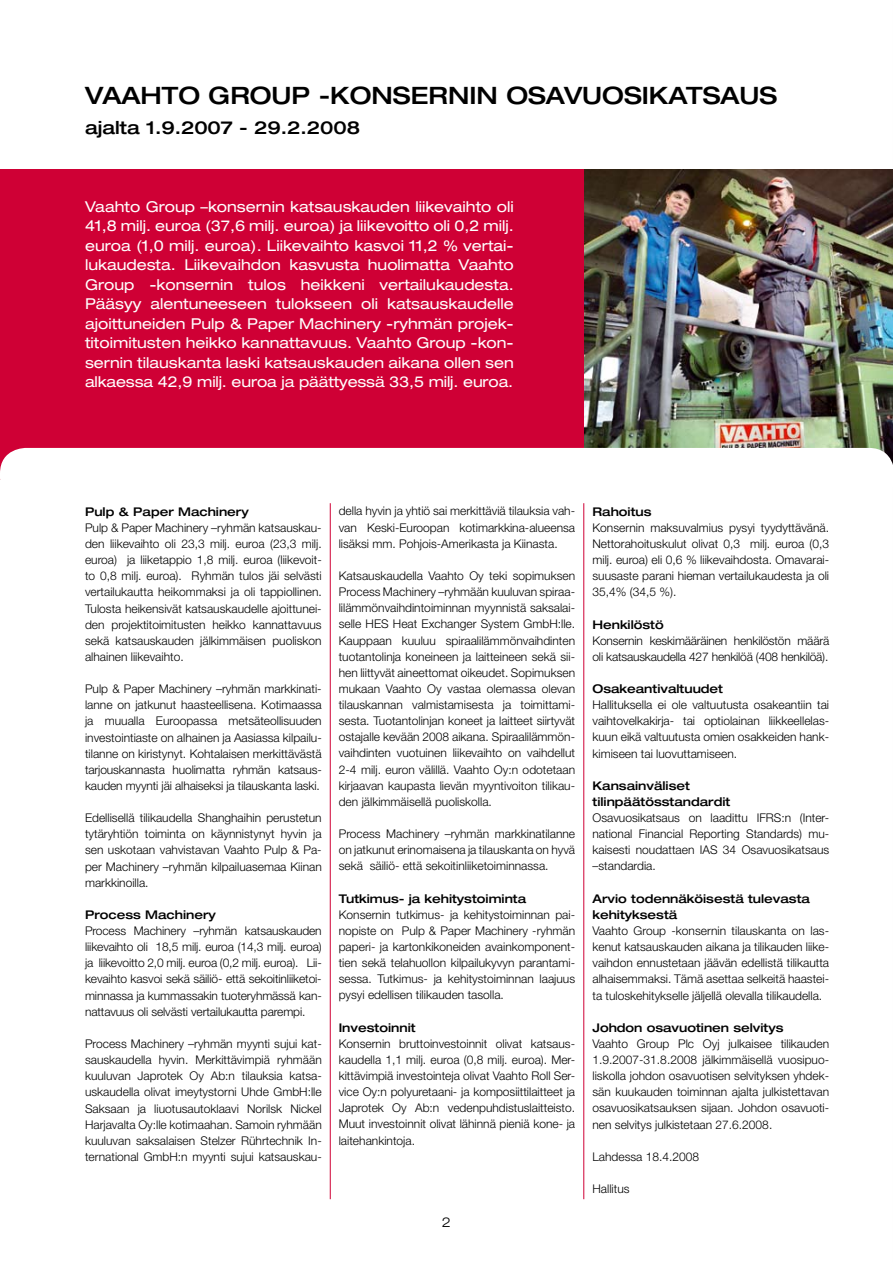
<style>
.page{position:relative;width:893px;height:1263px;background:#fff}
.page>*{position:absolute;margin:0;border:0;box-sizing:border-box;transform-origin:0 0}
.t1{font:500 expanded 24px "Helvetica Neue";color:#000}
.t2{font:500 expanded 18px "Helvetica Neue";color:#000}
.t3{font:expanded 15px/19.5px "Helvetica Neue";letter-spacing:-.01em;color:#fff;text-align:justify}
.t4{font:300 expanded 13.5px "Helvetica Neue";color:#000}
.t5{font:300 12px/16.2px "Helvetica Neue";color:#000;text-align:justify}
.t6{font:500 expanded 12px/16.2px "Helvetica Neue";color:#000}
</style>
<div class="page">
<hr style="left:330px;top:489px;width:1px;height:710px;background:#cf0035">
<hr style="left:583px;top:489px;width:1px;height:710px;background:#cf0035">
<div style="left:0;top:170px;width:893px;height:310px;background:#cf0035"></div>
<img style="left:585px;top:170px;width:308px;height:278px">
<div style="left:0;top:448px;width:893px;height:55px;background:#fff"></div>
<h1 class="t1" style="left:85px;top:80px;width:482px">VAAHTO GROUP -konsernin osavuo</h1>
<h1 class="t1" style="left:624px;top:80px;width:155px">sikatsau s</h1>
<h2 class="t2" style="left:85px;top:116px;width:277px">ajalta 1.9.2007 - 29.2.2008</h2>
<p class="t3" style="left:85px;top:196px;width:430px">Vaahto Group –konsernin katsauskauden liikevaihto oli 41,8 milj. euroa (37,6 milj. euroa) ja liikevoitto oli 0,2 milj. euroa (1,0 milj. euroa). Liikevaihto kasvoi 11,2 % vertai&shy;lukaudesta. Liikevaihdon kasvusta huolimatta Vaahto Group -konsernin tulos heikkeni vertailukaudesta.<br>Pääsyy alentuneeseen tulokseen oli katsauskaudelle ajoittuneiden Pulp &amp; Paper Machinery -ryhmän projek&shy;titoimitusten heikko kannattavuus. Vaahto Group -kon&shy;sernin tilauskanta laski katsauskauden aikana ollen sen alkaessa 42,9 milj. euroa ja päättyessä 33,5 milj. euroa.</p>
<p class="t6" style="left:85px;top:503px;width:165px">Pulp &amp; Paper Machinery</p>
<p class="t5" style="left:85px;top:519px;width:238px">Pulp &amp; Paper Machinery –ryhmän katsauskau&shy;den liikevaihto oli 23,3 milj. euroa (23,3 milj. euroa) ja liiketappio 1,8 milj. euroa (liikevoit&shy;to 0,8 milj. euroa). Ryhmän tulos jäi selvästi vertailukautta heikommaksi ja oli tappiollinen.<br>Tulosta heikensivät katsauskaudelle ajoittunei&shy;den projektitoimitusten heikko kannattavuus sekä katsauskauden jälkimmäisen puoliskon alhainen liikevaihto.</p>
<p class="t5" style="left:85px;top:680px;width:238px">Pulp &amp; Paper Machinery –ryhmän markkinati&shy;lanne on jatkunut haasteellisena. Kotimaassa ja muualla Euroopassa metsäteollisuuden investointiaste on alhainen ja Aasiassa kilpailu&shy;tilanne on kiristynyt. Kohtalaisen merkittävästä tarjouskannasta huolimatta ryhmän katsaus&shy;kauden myynti jäi alhaiseksi ja tilauskanta laski.</p>
<p class="t5" style="left:85px;top:809px;width:238px">Edellisellä tilikaudella Shanghaihin perustetun tytäryhtiön toiminta on käynnistynyt hyvin ja sen uskotaan vahvistavan Vaahto Pulp &amp; Pa&shy;per Machinery –ryhmän kilpailuasemaa Kiinan markkinoilla.</p>
<p class="t6" style="left:85px;top:906px;width:132px">Process Machinery</p>
<p class="t5" style="left:85px;top:922px;width:238px">Process Machinery –ryhmän katsauskauden liikevaihto oli 18,5 milj. euroa (14,3 milj. euroa) ja liikevoitto 2,0 milj. euroa (0,2 milj. euroa). Lii&shy;kevaihto kasvoi sekä säiliö- että sekoitinliiketoi&shy;minnassa ja kummassakin tuoteryhmässä kan&shy;nattavuus oli selvästi vertailukautta parempi.</p>
<p class="t5" style="left:85px;top:1035px;width:238px">Process Machinery –ryhmän myynti sujui kat&shy;sauskaudella hyvin. Merkittävimpiä ryhmään kuuluvan Japrotek Oy Ab:n tilauksia katsa&shy;uskaudella olivat imeytystorni Uhde GmbH:lle Saksaan ja liuotusautoklaavi Norilsk Nickel Harjavalta Oy:lle kotimaahan. Samoin ryhmään kuuluvan saksalaisen Stelzer Rührtechnik In&shy;ternational GmbH:n myynti sujui katsauskau-</p>
<p class="t5" style="left:339px;top:503px;width:238px">della hyvin ja yhtiö sai merkittäviä tilauksia vah&shy;van Keski-Euroopan kotimarkkina-alueensa lisäksi mm. Pohjois-Amerikasta ja Kiinasta.</p>
<p class="t5" style="left:339px;top:567px;width:238px">Katsauskaudella Vaahto Oy teki sopimuksen Process Machinery –ryhmään kuuluvan spiraa&shy;lilämmönvaihdintoiminnan myynnistä saksalai&shy;selle HES Heat Exchanger System GmbH:lle.<br>Kauppaan kuuluu spiraalilämmönvaihdinten tuotantolinja koneineen ja laitteineen sekä sii&shy;hen liittyvät aineettomat oikeudet. Sopimuksen mukaan Vaahto Oy vastaa olemassa olevan tilauskannan valmistamisesta ja toimittami&shy;sesta. Tuotantolinjan koneet ja laitteet siirtyvät ostajalle kevään 2008 aikana. Spiraalilämmön&shy;vaihdinten vuotuinen liikevaihto on vaihdellut 2-4 milj. euron välillä. Vaahto Oy:n odotetaan kirjaavan kaupasta lievän myyntivoiton tilikau&shy;den jälkimmäisellä puoliskolla.</p>
<p class="t5" style="left:339px;top:825px;width:238px">Process Machinery –ryhmän markkinatilanne on jatkunut erinomaisena ja tilauskanta on hyvä sekä säiliö- että sekoitinliiketoiminnassa.</p>
<p class="t6" style="left:339px;top:890px;width:189px">Tutkimus- ja kehitystoiminta</p>
<p class="t5" style="left:339px;top:906px;width:238px">Konsernin tutkimus- ja kehitystoiminnan pai&shy;nopiste on Pulp &amp; Paper Machinery -ryhmän paperi- ja kartonkikoneiden avainkomponent&shy;tien sekä telahuollon kilpailukyvyn parantami&shy;sessa. Tutkimus- ja kehitystoiminnan laajuus pysyi edellisen tilikauden tasolla.</p>
<p class="t6" style="left:339px;top:1019px;width:78px">Investoinnit</p>
<p class="t5" style="left:339px;top:1035px;width:238px">Konsernin bruttoinvestoinnit olivat katsaus&shy;kaudella 1,1 milj. euroa (0,8 milj. euroa). Mer&shy;kittävimpiä investointeja olivat Vaahto Roll Ser&shy;vice Oy:n polyuretaani- ja komposiittilaitteet ja Japrotek Oy Ab:n vedenpuhdistuslaitteisto.<br>Muut investoinnit olivat lähinnä pieniä kone- ja laitehankintoja.</p>
<p class="t4" style="left:442px;top:1214px;width:11px">2</p>
<p class="t6" style="left:592px;top:503px;width:61px">Rahoitus</p>
<p class="t5" style="left:592px;top:519px;width:238px">Konsernin maksuvalmius pysyi tyydyttävänä.<br>Nettorahoituskulut olivat 0,3 milj. euroa (0,3 milj. euroa) eli 0,6 % liikevaihdosta. Omavarai&shy;suusaste parani hieman vertailukaudesta ja oli 35,4% (34,5 %).</p>
<p class="t6" style="left:592px;top:616px;width:73px">Henkilöstö</p>
<p class="t5" style="left:592px;top:632px;width:238px">Konsernin keskimääräinen henkilöstön määrä oli katsauskaudella 427 henkilöä (408 henkilöä).</p>
<p class="t6" style="left:592px;top:680px;width:132px">Osakeantivaltuudet</p>
<p class="t5" style="left:592px;top:696px;width:238px">Hallituksella ei ole valtuutusta osakeantiin tai vaihtovelkakirja- tai optiolainan liikkeellelas&shy;kuun eikä valtuutusta omien osakkeiden hank&shy;kimiseen tai luovuttamiseen.</p>
<p class="t6" style="left:592px;top:777px;width:139px">Kansainväliset tilinpäätösstandardit</p>
<p class="t5" style="left:592px;top:809px;width:238px">Osavuosikatsaus on laadittu IFRS:n (Inter&shy;national Financial Reporting Standards) mu&shy;kaisesti noudattaen IAS 34 Osavuosikatsaus –standardia.</p>
<p class="t6" style="left:592px;top:890px;width:219px">Arvio todennäköisestä tulevasta kehityksestä</p>
<p class="t5" style="left:592px;top:922px;width:238px">Vaahto Group -konsernin tilauskanta on las&shy;kenut katsauskauden aikana ja tilikauden liike&shy;vaihdon ennustetaan jäävän edellistä tilikautta alhaisemmaksi. Tämä asettaa selkeitä haastei&shy;ta tuloskehitykselle jäljellä olevalla tilikaudella.</p>
<p class="t6" style="left:592px;top:1019px;width:193px">Johdon osavuotinen selvitys</p>
<p class="t5" style="left:592px;top:1035px;width:238px">Vaahto Group Plc Oyj julkaisee tilikauden 1.9.2007-31.8.2008 jälkimmäisellä vuosipuo&shy;liskolla johdon osavuotisen selvityksen yhdek&shy;sän kuukauden toiminnan ajalta julkistettavan osavuosikatsauksen sijaan. Johdon osavuoti&shy;nen selvitys julkistetaan 27.6.2008.</p>
<p class="t5" style="left:592px;top:1148px;width:108px">Lahdessa 18.4.2008</p>
<p class="t5" style="left:592px;top:1180px;width:39px">Hallitus</p>
</div>
